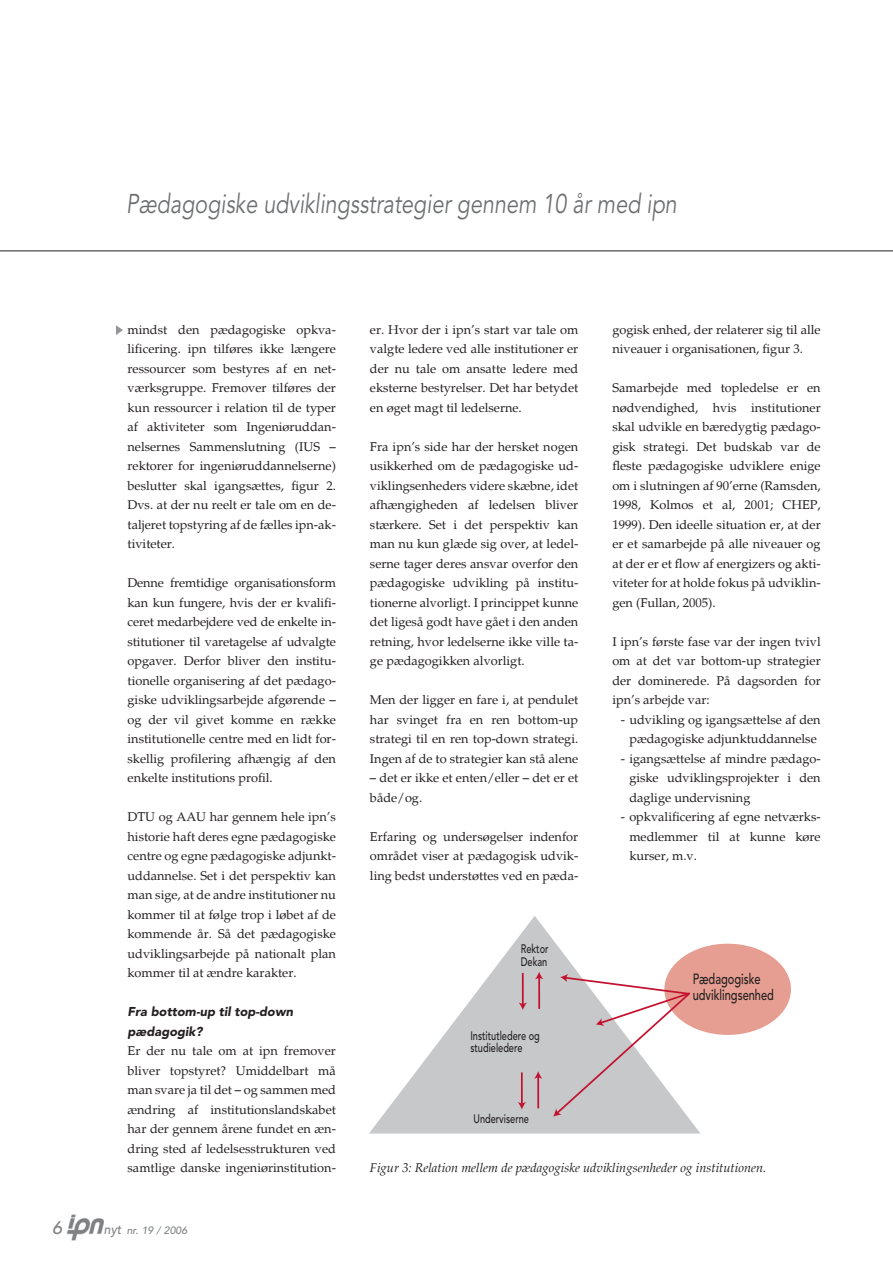
<style>
.page{position:relative;width:893px;height:1263px;background:#fff}
.page>*{position:absolute;margin:0;border:0;box-sizing:border-box;transform-origin:0 0}
.t1{font:italic 27px "Avenir";color:#6c6e70;scale:.8 1}
.t2{font:italic 500 18px "Avenir";color:#808284}
.t3{font:500 14.7px/16.2px "Avenir";color:#231f20;scale:.75 1}
.t4{font:12.75px/19.5px "Palatino";color:#231f20;text-align:justify}
.t5{font:italic 12.75px "Palatino";color:#231f20}
.t6{font:italic 900 12.75px/19.5px "Avenir";color:#231f20}
.t7{font:500 12.3px/12.3px "Avenir";color:#231f20;scale:.75 1}
.t8{font:italic 500 10.5px "Avenir";color:#808284}
.s1{font-size:13.5px}
</style>
<div class="page">
<img style="left:67px;top:1215px;width:37px;height:26px">
<svg style="left:116px;top:325px;width:7px;height:10px"></svg>
<hr style="left:0;top:251px;width:893px;height:1px;background:#231f20">
<svg style="left:369px;top:916px;width:331px;height:217px"></svg>
<hr style="left:538px;top:977px;width:2px;height:32px;background:#c41130">
<svg style="left:535px;top:972px;width:8px;height:7px"></svg>
<hr style="left:522px;top:973px;width:2px;height:32px;background:#c41130">
<svg style="left:519px;top:1002px;width:8px;height:8px"></svg>
<hr style="left:537px;top:1076px;width:2px;height:32px;background:#c41130">
<svg style="left:534px;top:1071px;width:8px;height:8px"></svg>
<hr style="left:521px;top:1072px;width:2px;height:32px;background:#c41130">
<svg style="left:518px;top:1102px;width:8px;height:7px"></svg>
<div style="left:664px;top:944px;width:127px;height:91px;background:#e59e91;border-radius:50%"></div>
<svg style="left:553px;top:974px;width:139px;height:142px"></svg>
<h1 class="t1" style="left:126px;top:193px;width:690px">Pædagogiske udviklingsstrategier gennem 10 år med ipn</h1>
<p class="t4" style="left:128px;top:320px;width:210px">mindst den pædagogiske opkva&shy;lificering. ipn tilføres ikke længere ressourcer som bestyres af en net&shy;værksgruppe. Fremover tilføres der kun ressourcer i relation til de typer af aktiviteter som Ingeniøruddan&shy;nelsernes Sammenslutning (IUS – rektorer for ingeniøruddannelserne) beslutter skal igangsættes, figur 2.<br>Dvs. at der nu reelt er tale om en de&shy;taljeret topstyring af de fælles ipn-ak&shy;tiviteter.</p>
<p class="t4" style="left:128px;top:573px;width:210px">Denne fremtidige organisationsform kan kun fungere, hvis der er kvalifi&shy;ceret medarbejdere ved de enkelte in&shy;stitutioner til varetagelse af udvalgte opgaver. Derfor bliver den institu&shy;tionelle organisering af det pædago&shy;giske udviklingsarbejde afgørende – og der vil givet komme en række institutionelle centre med en lidt for&shy;skellig profilering afhængig af den enkelte institutions profil.</p>
<p class="t4" style="left:128px;top:807px;width:210px">DTU og AAU har gennem hele ipn’s historie haft deres egne pædagogiske centre og egne pædagogiske adjunkt&shy;uddannelse. Set i det perspektiv kan man sige, at de andre institutioner nu kommer til at følge trop i løbet af de kommende år. Så det pædagogiske udviklingsarbejde på nationalt plan kommer til at ændre karakter.</p>
<p class="t6" style="left:128px;top:1003px;width:167px">Fra bottom-up til top-down pædagogik?</p>
<p class="t4" style="left:128px;top:1041px;width:210px">Er der nu tale om at ipn fremover bliver topstyret? Umiddelbart må man svare ja til det – og sammen med ændring af institutionslandskabet har der gennem årene fundet en æn&shy;dring sted af ledelsesstrukturen ved samtlige danske ingeniørinstitution-</p>
<h2 class="t2" style="left:52px;top:1220px;width:12px">6</h2>
<p class="t8" style="left:104px;top:1225px;width:85px"><span class="s1">nyt</span> nr. 19 / 2006</p>
<p class="t4" style="left:370px;top:320px;width:210px">er. Hvor der i ipn’s start var tale om valgte ledere ved alle institutioner er der nu tale om ansatte ledere med eksterne bestyrelser. Det har betydet en øget magt til ledelserne.</p>
<p class="t4" style="left:370px;top:437px;width:210px">Fra ipn’s side har der hersket nogen usikkerhed om de pædagogiske ud&shy;viklingsenheders videre skæbne, idet afhængigheden af ledelsen bliver stærkere. Set i det perspektiv kan man nu kun glæde sig over, at ledel&shy;serne tager deres ansvar overfor den pædagogiske udvikling på institu&shy;tionerne alvorligt. I princippet kunne det ligeså godt have gået i den anden retning, hvor ledelserne ikke ville ta&shy;ge pædagogikken alvorligt.</p>
<p class="t4" style="left:370px;top:690px;width:210px">Men der ligger en fare i, at pendulet har svinget fra en ren bottom-up strategi til en ren top-down strategi.<br>Ingen af de to strategier kan stå alene</p>
<p class="t4" style="left:370px;top:768px;width:210px">– det er ikke et enten/eller – det er et både/og.</p>
<p class="t4" style="left:370px;top:827px;width:210px">Erfaring og undersøgelser indenfor området viser at pædagogisk udvik&shy;ling bedst understøttes ved en pæda-</p>
<p class="t7" style="left:521px;top:944px;width:39px">Rektor<br>Dekan</p>
<p class="t7" style="left:470px;top:1031px;width:94px">Institutledere og studieledere</p>
<p class="t7" style="left:473px;top:1114px;width:76px">Underviserne</p>
<p class="t4" style="left:612px;top:320px;width:210px">gogisk enhed, der relaterer sig til alle niveauer i organisationen, figur 3.</p>
<p class="t4" style="left:612px;top:378px;width:210px">Samarbejde med topledelse er en nødvendighed, hvis institutioner skal udvikle en bæredygtig pædago&shy;gisk strategi. Det budskab var de fleste pædagogiske udviklere enige om i slutningen af 90’erne (Ramsden, 1998, Kolmos et al, 2001; CHEP, 1999). Den ideelle situation er, at der er et samarbejde på alle niveauer og at der er et flow af energizers og akti&shy;viteter for at holde fokus på udviklin&shy;gen (Fullan, 2005).</p>
<p class="t4" style="left:612px;top:632px;width:210px">I ipn’s første fase var der ingen tvivl om at det var bottom-up strategier der dominerede. På dagsorden for ipn’s arbejde var:</p>
<p class="t4" style="left:621px;top:710px;width:201px;text-align:center">- udvikling og igangsættelse af den pædagogiske adjunktuddannelse</p>
<p class="t4" style="left:629px;top:749px;width:193px;text-indent:-9px">- igangsættelse af mindre pædago&shy;giske udviklingsprojekter i den daglige undervisning</p>
<p class="t4" style="left:629px;top:807px;width:193px;text-indent:-9px">- opkvalificering af egne netværks&shy;medlemmer til at kunne køre kurser, m.v.</p>
<p class="t3" style="left:693px;top:972px;width:110px">Pædagogiske udviklingsenhed</p>
<p class="t5" style="left:370px;top:1160px;width:398px">Figur 3: Relation mellem de pædagogiske udviklingsenheder og institutionen.</p>
</div>
